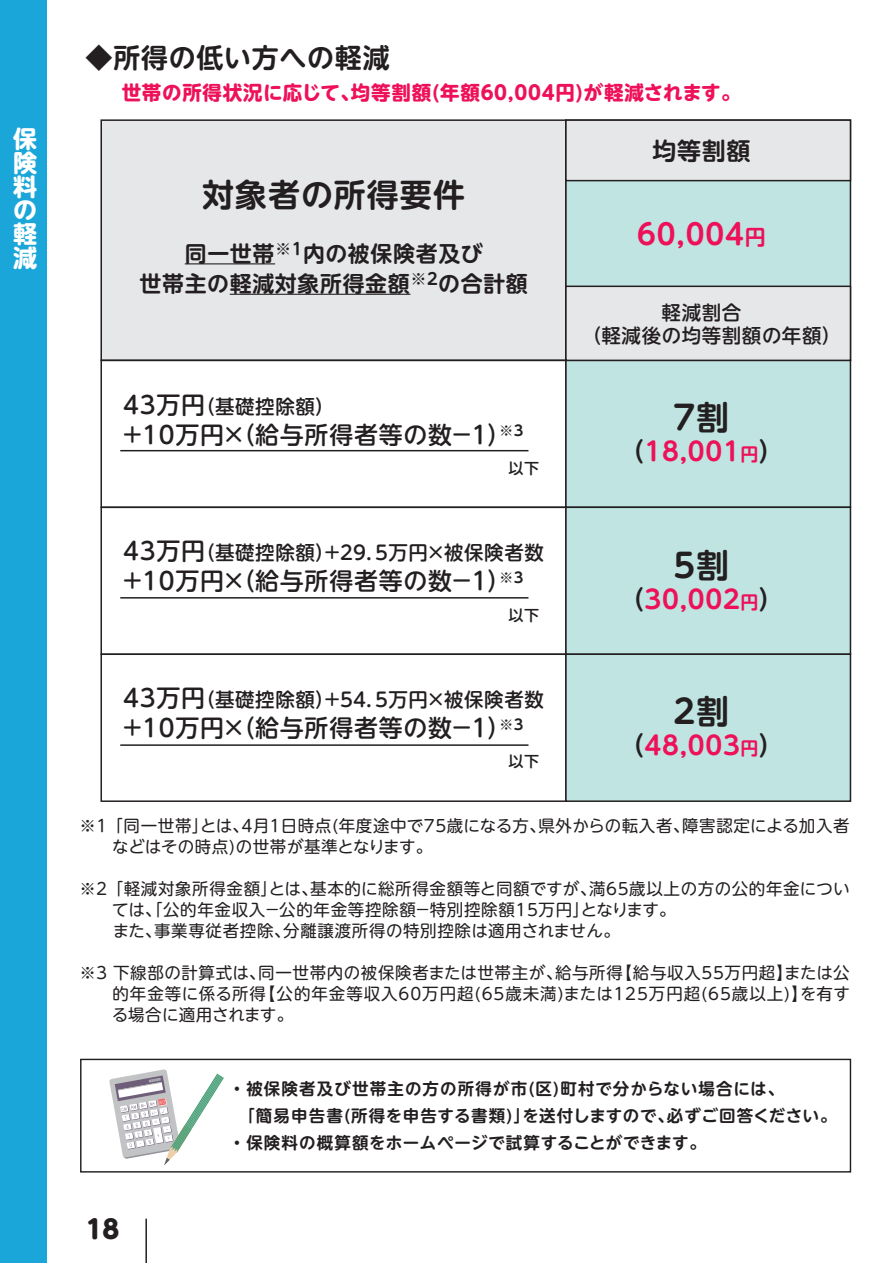
<style>
.page{position:relative;width:893px;height:1263px;background:#fff}
.page>*{position:absolute;margin:0;border:0;box-sizing:border-box;transform-origin:0 0}
.t1{font:700 33px "UD Shin M Go Pr 6 De";color:#231f20}
.t2{font:700 32.1px "UD Shin M Go Pr 6 De";letter-spacing:.03em;color:#231f20}
.t3{font:700 28.5px "UD Shin M Go Pr 6 De";color:#ee1059}
.t4{font:700 27px "UD Shin M Go Pr 6 De";letter-spacing:.025em;color:#231f20}
.t5{font:700 25.5px "UD Shin M Go Pr 6 De";letter-spacing:.03em;color:#ee1059}
.t6{font:800 25.5px "UD Shin M Go Pr 6";color:#231f20}
.t7{font:500 24px "UD Shin M Go Pr 6";letter-spacing:.03em;color:#231f20}
.t8{font:700 24px/23.7px "UD Shin M Go Pr 6";color:#fff;text-align:justify}
.t9{font:700 24px "UD Shin M Go Pr 6 De";color:#231f20}
.t10{font:700 21.9px/30.3px "UD Shin M Go Pr 6 De";letter-spacing:.03em;color:#231f20;text-align:center}
.t11{font:500 19.5px/23.4px "UD Shin M Go Pr 6";letter-spacing:.03em;color:#231f20;text-align:center}
.t12{font:700 19.5px "UD Shin M Go Pr 6";letter-spacing:.04em;color:#ee1059}
.t13{font:16.5px/21px "UD Shin M Go Pr 6";letter-spacing:.04em;color:#231f20}
.t14{font:700 16.5px/27px "UD Shin M Go Pr 6 De";letter-spacing:.05em;color:#231f20}
.t15{font:500 15px "UD Shin M Go Pr 6";color:#231f20}
.s1{font-size:24px}
.s2{font-size:21px}
.s3{color:#231f20}
.s4{font-size:18px}
</style>
<div class="page">
<div style="left:0;top:0;width:47px;height:1263px;background:#1ba6d9"></div>
<div style="left:80px;top:1059px;width:771px;height:113px;border:1px solid #231f20"></div>
<div style="left:101px;top:120px;width:465px;height:240px;background:#e6e7e9"></div>
<div style="left:100px;top:119px;width:467px;height:242px;border:2px solid #231f20"></div>
<div style="left:566px;top:120px;width:284px;height:240px;background:#bfe4e1"></div>
<div style="left:100px;top:360px;width:467px;height:148px;border:2px solid #231f20"></div>
<div style="left:566px;top:360px;width:284px;height:147px;background:#bfe4e1"></div>
<div style="left:565px;top:360px;width:286px;height:148px;border:2px solid #231f20"></div>
<div style="left:100px;top:506px;width:467px;height:149px;border:2px solid #231f20"></div>
<div style="left:566px;top:507px;width:284px;height:147px;background:#bfe4e1"></div>
<div style="left:565px;top:506px;width:286px;height:149px;border:2px solid #231f20"></div>
<div style="left:100px;top:653px;width:467px;height:149px;border:2px solid #231f20"></div>
<div style="left:566px;top:654px;width:284px;height:147px;background:#bfe4e1"></div>
<div style="left:565px;top:653px;width:286px;height:149px;border:2px solid #231f20"></div>
<div style="left:566px;top:120px;width:284px;height:61px;background:#e6e7e9"></div>
<div style="left:565px;top:119px;width:286px;height:62px;border:2px solid #231f20"></div>
<div style="left:566px;top:286px;width:284px;height:74px;background:#e6e7e9"></div>
<div style="left:565px;top:286px;width:286px;height:75px;border:2px solid #231f20"></div>
<svg style="left:109px;top:1069px;width:115px;height:96px"></svg>
<hr style="left:185px;top:263px;width:90px;height:1px;background:#231f20">
<hr style="left:230px;top:294px;width:180px;height:1px;background:#231f20">
<hr style="left:120px;top:450px;width:408px;height:1px;background:#231f20">
<hr style="left:120px;top:597px;width:408px;height:2px;background:#231f20">
<hr style="left:120px;top:744px;width:408px;height:2px;background:#231f20">
<hr style="left:145px;top:1219px;width:2px;height:44px;background:#231f20">
<h3 class="t8" style="left:13px;top:126px;width:25px">保険料の軽減</h3>
<h3 class="t4" style="left:86px;top:35px;width:306px">◆所得の低い方への軽減</h3>
<p class="t12" style="left:101px;top:75px;width:631px">　世帯の所得状況に応じて､均等割額(年額60,004円)が軽減されます｡</p>
<h2 class="t2" style="left:202px;top:168px;width:264px">対象者の所得要件</h2>
<h3 class="t10" style="left:140px;top:237px;width:390px">同一世帯<sup>※1</sup>内の被保険者及び<br>世帯主の軽減対象所得金額<sup>※2</sup>の合計額</h3>
<p class="t11" style="left:123px;top:393px;width:213px"><span class="s1">43万円</span>（基礎控除額）</p>
<h3 class="t7" style="left:120px;top:414px;width:407px">＋10万円×（給与所得者等の数－１）<sup>※３</sup></h3>
<p class="t15" style="left:509px;top:455px;width:32px">以下</p>
<p class="t11" style="left:123px;top:540px;width:422px"><span class="s1">43万円</span>（基礎控除額）＋２９．５万円×被保険者数</p>
<h3 class="t7" style="left:120px;top:561px;width:407px">＋10万円×（給与所得者等の数－１）<sup>※３</sup></h3>
<p class="t15" style="left:509px;top:602px;width:32px">以下</p>
<p class="t11" style="left:123px;top:687px;width:422px"><span class="s1">43万円</span>（基礎控除額）＋５４．５万円×被保険者数</p>
<h3 class="t7" style="left:120px;top:708px;width:407px">＋10万円×（給与所得者等の数－１）<sup>※３</sup></h3>
<p class="t15" style="left:509px;top:749px;width:32px">以下</p>
<h3 class="t9" style="left:652px;top:130px;width:100px">均等割額</h3>
<h3 class="t3" style="left:637px;top:209px;width:130px">60,004<span class="s2">円</span></h3>
<p class="t11" style="left:572px;top:300px;width:270px">軽減割合<br>　（軽減後の均等割額の年額）</p>
<h1 class="t1" style="left:668px;top:389px;width:63px">７割</h1>
<h3 class="t5" style="left:619px;top:429px;width:166px"><span class="s3">（</span>18,001<span class="s4">円</span><span class="s3">）</span></h3>
<h1 class="t1" style="left:668px;top:537px;width:63px">５割</h1>
<h3 class="t5" style="left:619px;top:577px;width:166px"><span class="s3">（</span>30,002<span class="s4">円</span><span class="s3">）</span></h3>
<h1 class="t1" style="left:673px;top:684px;width:57px">2割</h1>
<h3 class="t5" style="left:619px;top:724px;width:166px"><span class="s3">（</span>48,003<span class="s4">円</span><span class="s3">）</span></h3>
<p class="t13" style="left:112px;top:814px;width:739px;text-indent:-33px">※１ ｢同一世帯｣とは､4月1日時点(年度途中で75歳になる方､県外からの転入者､障害認定による加入者などはその時点)の世帯が基準となります｡</p>
<p class="t13" style="left:80px;top:877px;width:772px">※２ ｢軽減対象所得金額｣とは､基本的に総所得金額等と同額ですが､満65歳以上の方の公的年金につい</p>
<p class="t13" style="left:112px;top:898px;width:557px">ては､｢公的年金収入－公的年金等控除額－特別控除額15万円｣となります｡</p>
<p class="t13" style="left:80px;top:919px;width:534px">　　また､事業専従者控除､分離譲渡所得の特別控除は適用されません｡</p>
<p class="t13" style="left:112px;top:961px;width:740px;text-align:justify;text-indent:-32px">※３ 下線部の計算式は､同一世帯内の被保険者または世帯主が､給与所得【給与収入55万円超】または公的年金等に係る所得【公的年金等収入60万円超(65歳未満)または125万円超(65歳以上)】を有する場合に適用されます｡</p>
<h3 class="t6" style="left:86px;top:1207px;width:35px">18</h3>
<p class="t14" style="left:229px;top:1074px;width:601px">・被保険者及び世帯主の方の所得が市(区)町村で分からない場合には､　　　｢簡易申告書(所得を申告する書類)｣を送付しますので､必ずご回答ください｡・保険料の概算額をホームページで試算することができます。</p>
</div>
